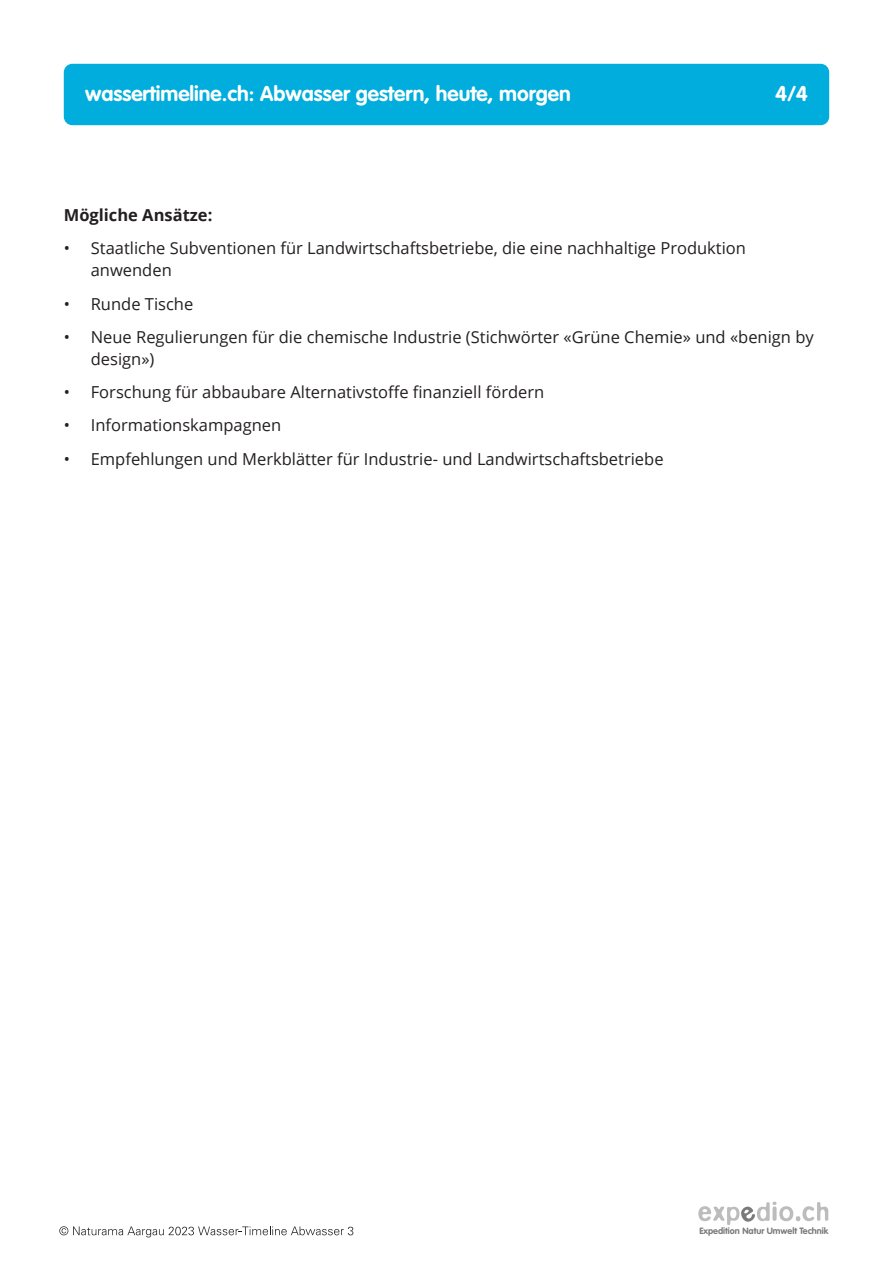
<style>
.page{position:relative;width:893px;height:1263px;background:#fff}
.page>*{position:absolute;margin:0;border:0;box-sizing:border-box;transform-origin:0 0}
.t1{font:700 21px "VAG Rounded Std";color:#fff}
.t2{font:16.5px "Open Sans";color:#231f20}
.t3{font:700 16.5px "Open Sans";color:#231f20}
.t4{font:700 9px "VAG Rounded Std";color:#7b7979}
</style>
<div class="page">
<div style="left:64px;top:64px;width:765px;height:61px;background:#00addc;border-radius:9px"></div>
<svg style="left:698px;top:1202px;width:130px;height:23px"></svg>
<svg style="left:59px;top:1226px;width:294px;height:11px"></svg>
<p class="t1" style="left:85px;top:85px;width:487px">wassertimeline.ch: Abwasser gestern, heute, morgen</p>
<p class="t1" style="left:775px;top:85px;width:34px">4/4</p>
<p class="t3" style="left:64px;top:208px;width:150px">Mögliche Ansätze:</p>
<p class="t2" style="left:64px;top:241px;width:684px">• Staatliche Subventionen für Landwirtschaftsbetriebe, die eine nachhaltige Produktion</p>
<p class="t2" style="left:91px;top:264px;width:83px">anwenden</p>
<p class="t2" style="left:64px;top:297px;width:131px">• Runde Tische</p>
<p class="t2" style="left:64px;top:330px;width:751px">• Neue Regulierungen für die chemische Industrie (Stichwörter «Grüne Chemie» und «benign by</p>
<p class="t2" style="left:91px;top:353px;width:65px">design»)</p>
<p class="t2" style="left:64px;top:386px;width:482px">• Forschung für abbaubare Alternativstoffe finanziell fördern</p>
<p class="t2" style="left:64px;top:419px;width:219px">• Informationskampagnen</p>
<p class="t2" style="left:64px;top:452px;width:601px">• Empfehlungen und Merkblätter für Industrie- und Landwirtschaftsbetriebe</p>
<p class="t4" style="left:699px;top:1227px;width:130px">Expedition Natur Umwelt Technik</p>
</div>
